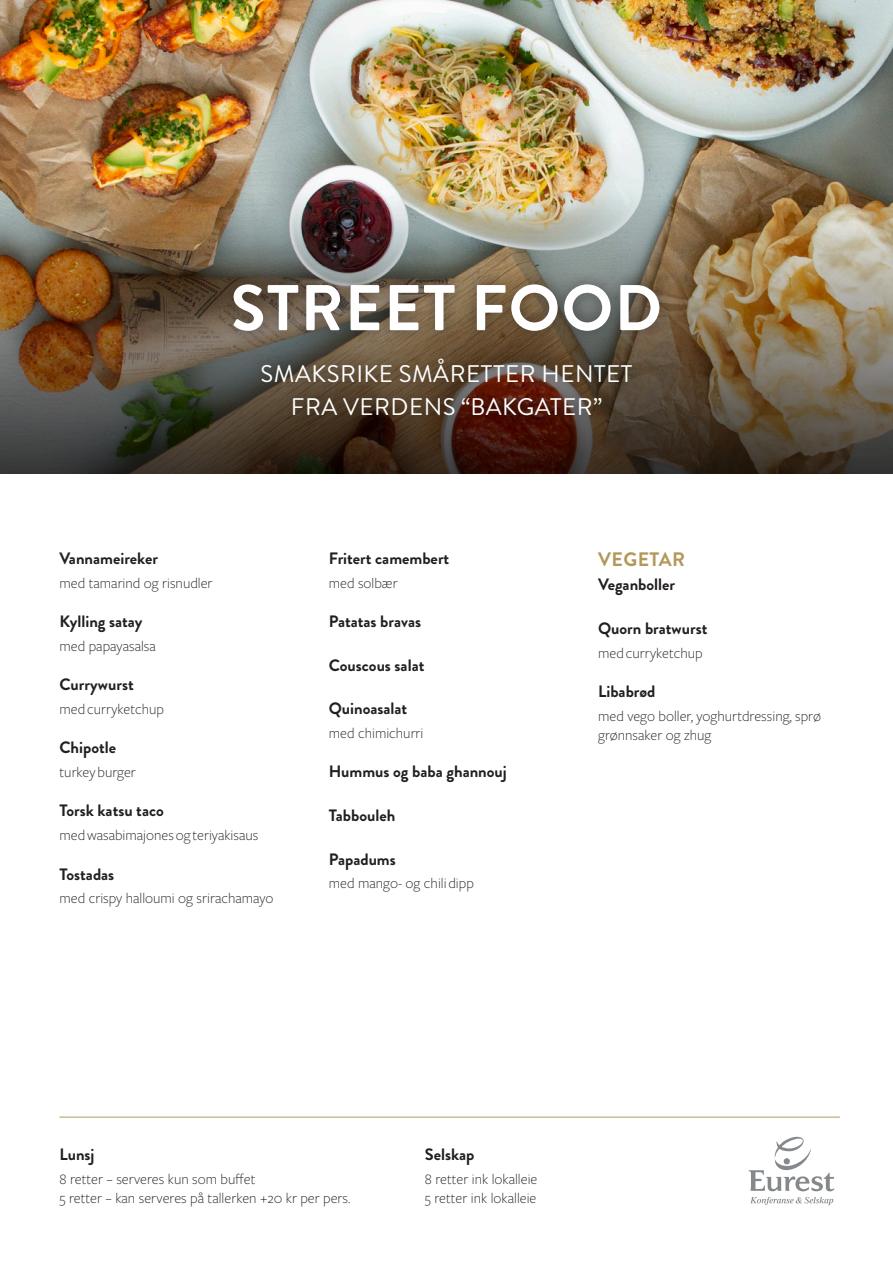
<style>
.page{position:relative;width:893px;height:1263px;background:#fff}
.page>*{position:absolute;margin:0;border:0;box-sizing:border-box;transform-origin:0 0}
.Heading{font:700 64.5px "Brandon Grotesque";letter-spacing:.02em;color:#fff}
.Tagline{font:24px/33px "Brandon Grotesque";letter-spacing:.02em;color:#fff;text-align:center}
.Subhead{font:700 19.5px "Brandon Grotesque";letter-spacing:.02em;color:#b4985a}
.Subhead_2{font:700 16.5px "Brandon Grotesque";color:#231f20}
.Body{font:300 15px/19.5px "Freight Sans Pro";color:#231f20}
</style>
<div class="page">
<svg style="left:750px;top:1197px;width:83px;height:8px"></svg>
<svg style="left:749px;top:1137px;width:85px;height:54px"></svg>
<img style="left:0;top:0;width:893px;height:158px">
<img style="left:0;top:158px;width:893px;height:316px">
<div style="left:249px;top:345px;width:396px;height:84px;background:#231f20;opacity:.5"></div>
<div style="left:220px;top:270px;width:453px;height:75px;background:#231f20;opacity:.5"></div>
<hr style="left:60px;top:1117px;width:780px;height:1px;background:#b4985a">
<p class="Heading" style="left:231px;top:263px;width:433px">STREET FOOD</p>
<p class="Tagline" style="left:261px;top:357px;width:373px">SMAKSRIKE SMÅRETTER HENTET<br>FRA VERDENS “BAKGATER”</p>
<p class="Subhead_2" style="left:60px;top:547px;width:100px">Vannameireker</p>
<p class="Body" style="left:60px;top:573px;width:155px">med tamarind og risnudler</p>
<p class="Subhead_2" style="left:60px;top:610px;width:85px">Kylling satay</p>
<p class="Body" style="left:60px;top:636px;width:98px">med papayasalsa</p>
<p class="Subhead_2" style="left:60px;top:673px;width:76px">Currywurst</p>
<p class="Body" style="left:60px;top:699px;width:106px">med curryketchup</p>
<p class="Subhead_2" style="left:60px;top:736px;width:58px">Chipotle</p>
<p class="Body" style="left:60px;top:762px;width:78px">turkey burger</p>
<p class="Subhead_2" style="left:60px;top:799px;width:106px">Torsk katsu taco</p>
<p class="Body" style="left:60px;top:825px;width:200px">med wasabimajones og teriyakisaus</p>
<p class="Subhead_2" style="left:60px;top:862px;width:56px">Tostadas</p>
<p class="Body" style="left:60px;top:888px;width:216px">med crispy halloumi og srirachamayo</p>
<p class="Subhead_2" style="left:329px;top:547px;width:122px">Fritert camembert</p>
<p class="Body" style="left:329px;top:573px;width:70px">med solbær</p>
<p class="Subhead_2" style="left:329px;top:610px;width:94px">Patatas bravas</p>
<p class="Subhead_2" style="left:329px;top:654px;width:97px">Couscous salat</p>
<p class="Subhead_2" style="left:329px;top:697px;width:80px">Quinoasalat</p>
<p class="Body" style="left:329px;top:723px;width:96px">med chimichurri</p>
<p class="Subhead_2" style="left:329px;top:760px;width:180px">Hummus og baba ghannouj</p>
<p class="Subhead_2" style="left:329px;top:804px;width:68px">Tabbouleh</p>
<p class="Subhead_2" style="left:329px;top:847px;width:68px">Papadums</p>
<p class="Body" style="left:329px;top:873px;width:147px">med mango- og chili dipp</p>
<p class="Subhead" style="left:598px;top:546px;width:88px">VEGETAR</p>
<p class="Subhead_2" style="left:598px;top:573px;width:79px">Veganboller</p>
<p class="Subhead_2" style="left:598px;top:617px;width:111px">Quorn bratwurst</p>
<p class="Body" style="left:598px;top:642px;width:106px">med curryketchup</p>
<p class="Subhead_2" style="left:598px;top:680px;width:59px">Libabrød</p>
<p class="Body" style="left:598px;top:705px;width:224px">med vego boller, yoghurtdressing, sprø grønnsaker og zhug</p>
<p class="Subhead_2" style="left:60px;top:1143px;width:37px">Lunsj</p>
<p class="Body" style="left:60px;top:1168px;width:197px">8 retter – serveres kun som buffet</p>
<p class="Body" style="left:60px;top:1188px;width:292px">5 retter – kan serveres på tallerken +20 kr per pers.</p>
<p class="Subhead_2" style="left:425px;top:1143px;width:51px">Selskap</p>
<p class="Body" style="left:425px;top:1168px;width:114px">8 retter ink lokalleie</p>
<p class="Body" style="left:425px;top:1188px;width:113px">5 retter ink lokalleie</p>
</div>
